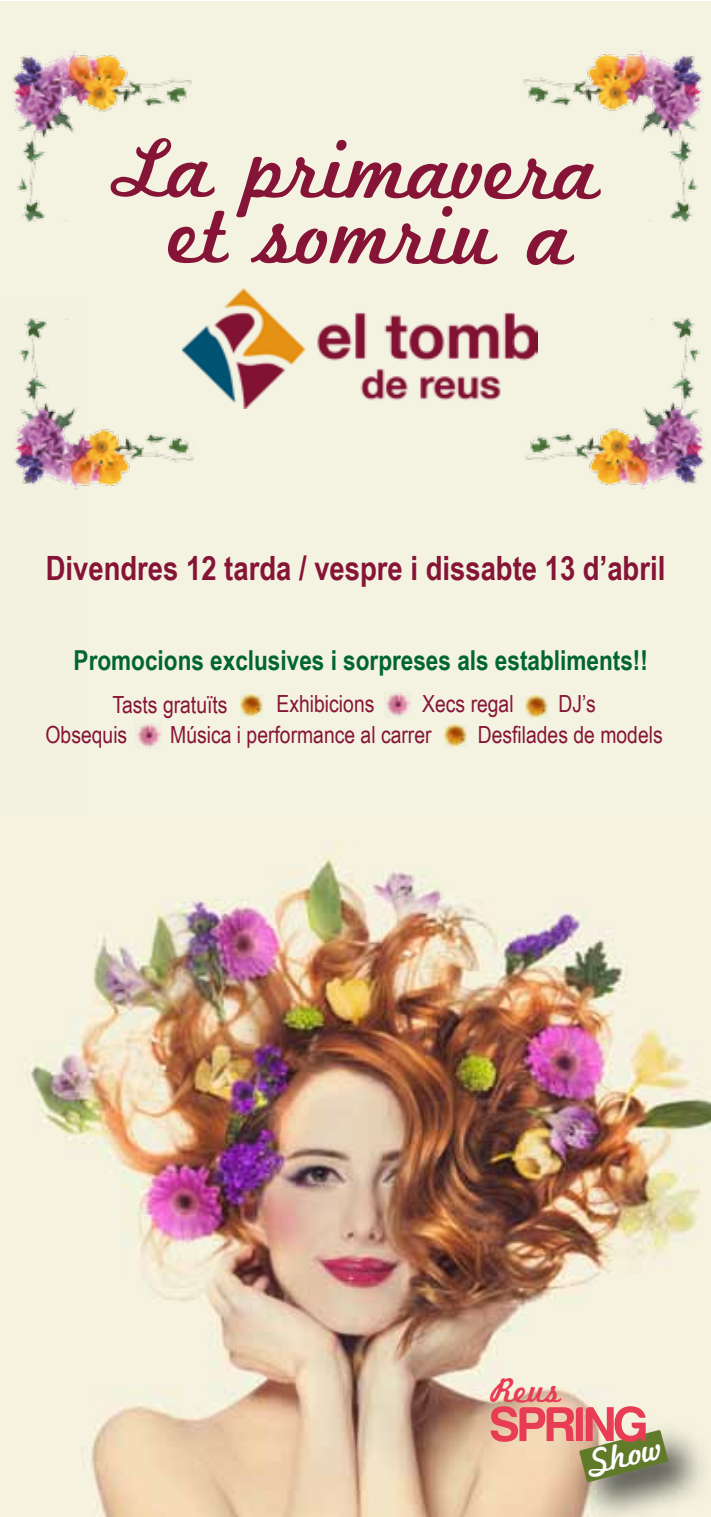
<style>
.page{position:relative;width:711px;height:1517px;background:#fff}
.page>*{position:absolute;margin:0;border:0;box-sizing:border-box;transform-origin:0 0}
.t1{font:86.75px/65.5px "Marketing Script";color:#851436;text-align:center}
.t2{font:35.75px "Marketing Script";color:#e83c54}
.t3{font:35.75px "Marketing Script";color:#fff}
.t4{font:700 33.5px "Arial Narrow";color:#851436}
.t5{font:700 27.5px "Arial Narrow";color:#006533}
.t6{font:23.5px "Arial Narrow";color:#851436}
</style>
<div class="page">
<div style="left:0;top:2px;width:710px;height:1515px;background:#f4f2e1"></div>
<img style="left:30px;top:844px;width:680px;height:673px">
<img style="left:194px;top:288px;width:331px;height:120px">
<img style="left:523px;top:50px;width:180px;height:171px">
<img style="left:12px;top:51px;width:180px;height:171px">
<img style="left:525px;top:318px;width:180px;height:171px">
<img style="left:14px;top:319px;width:180px;height:171px">
<img style="left:452px;top:1334px;width:147px;height:35px">
<img style="left:557px;top:1409px;width:153px;height:108px">
<img style="left:452px;top:1367px;width:105px;height:112px">
<img style="left:479px;top:1369px;width:28px;height:110px">
<img style="left:507px;top:1369px;width:30px;height:37px">
<img style="left:537px;top:1369px;width:10px;height:37px">
<img style="left:547px;top:1369px;width:27px;height:37px">
<img style="left:574px;top:1367px;width:110px;height:112px">
<svg style="left:490px;top:1406px;width:178px;height:76px;background:#c9997f"></svg>
<img style="left:241px;top:694px;width:22px;height:22px">
<img style="left:384px;top:693px;width:27px;height:24px">
<img style="left:525px;top:695px;width:22px;height:22px">
<img style="left:135px;top:723px;width:27px;height:25px">
<img style="left:445px;top:724px;width:22px;height:22px">
<h1 class="t1" style="left:111px;top:143px;width:490px">La primavera et somriu a</h1>
<h3 class="t4" style="left:46px;top:549px;width:621px">Divendres 12 tarda / vespre i dissabte 13 d’abril</h3>
<p class="t5" style="left:74px;top:644px;width:576px">Promocions exclusives i sorpreses als establiments!!</p>
<p class="t6" style="left:112px;top:691px;width:117px">Tasts gratuïts</p>
<p class="t6" style="left:276px;top:690px;width:99px">Exhibicions</p>
<p class="t6" style="left:422px;top:690px;width:93px">Xecs regal</p>
<p class="t6" style="left:558px;top:690px;width:39px">DJ’s</p>
<p class="t6" style="left:46px;top:720px;width:83px">Obsequis</p>
<p class="t6" style="left:170px;top:720px;width:263px">Música i performance al carrer</p>
<p class="t6" style="left:478px;top:720px;width:186px">Desfilades de models</p>
<h2 class="t2" style="left:490px;top:1369px;width:72px">Reus</h2>
<h2 class="t3" style="left:584px;top:1441px;width:76px;rotate:-12deg">Show</h2>
</div>
